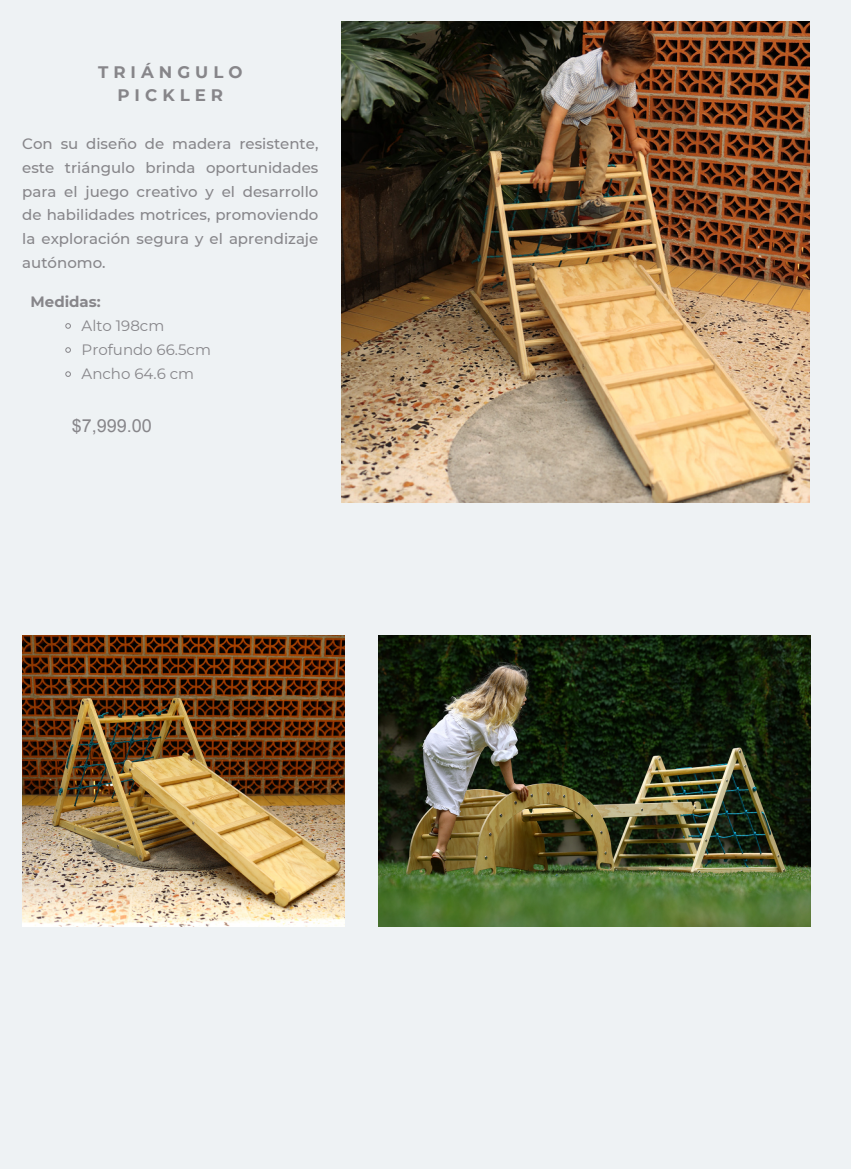
<style>
.page{position:relative;width:851px;height:1169px;background:#fff}
.page>*{position:absolute;margin:0;border:0;box-sizing:border-box;transform-origin:0 0}
.t1{font:18px "Arial";color:#87868a}
.t2{font:700 16.65px "Montserrat";letter-spacing:.3em;color:#87868a}
.t3{font:500 15px/23.7px "Montserrat";color:#87868a;text-align:justify}
.t4{font:15px "Montserrat";color:#87868a}
.t5{font:700 15px "Montserrat";color:#87868a}
.s1{font-style:inherit}
</style>
<div class="page">
<div style="left:0;top:0;width:850px;height:1169px;background:#eef2f4"></div>
<img style="left:341px;top:21px;width:468px;height:482px">
<img style="left:379px;top:635px;width:431px;height:292px">
<img style="left:22px;top:635px;width:322px;height:292px">
<svg style="left:65px;top:323px;width:6px;height:6px"></svg>
<svg style="left:65px;top:347px;width:6px;height:6px"></svg>
<svg style="left:65px;top:371px;width:6px;height:6px"></svg>
<p class="t2" style="left:98px;top:62px;width:146px">TRIÁNGULO</p>
<p class="t2" style="left:117px;top:85px;width:107px">PICKLER</p>
<p class="t3" style="left:22px;top:132px;width:298px">Con su diseño de madera resistente, este triángulo brinda oportunidades para el juego creativo y el desarrollo de habilidades motrices, promoviendo la exploración segura y el aprendizaje autónomo.</p>
<p class="t5" style="left:31px;top:292px;width:72px">Medidas:</p>
<p class="t4" style="left:82px;top:316px;width:84px">Alto 198cm</p>
<p class="t4" style="left:82px;top:341px;width:131px">Profundo 66.5cm</p>
<p class="t4" style="left:82px;top:365px;width:114px">Ancho 64.6 cm</p>
<p class="t1" style="left:72px;top:413px;width:82px">$<span class="s1">7</span>,<span class="s1">9</span>99.00</p>
</div>
